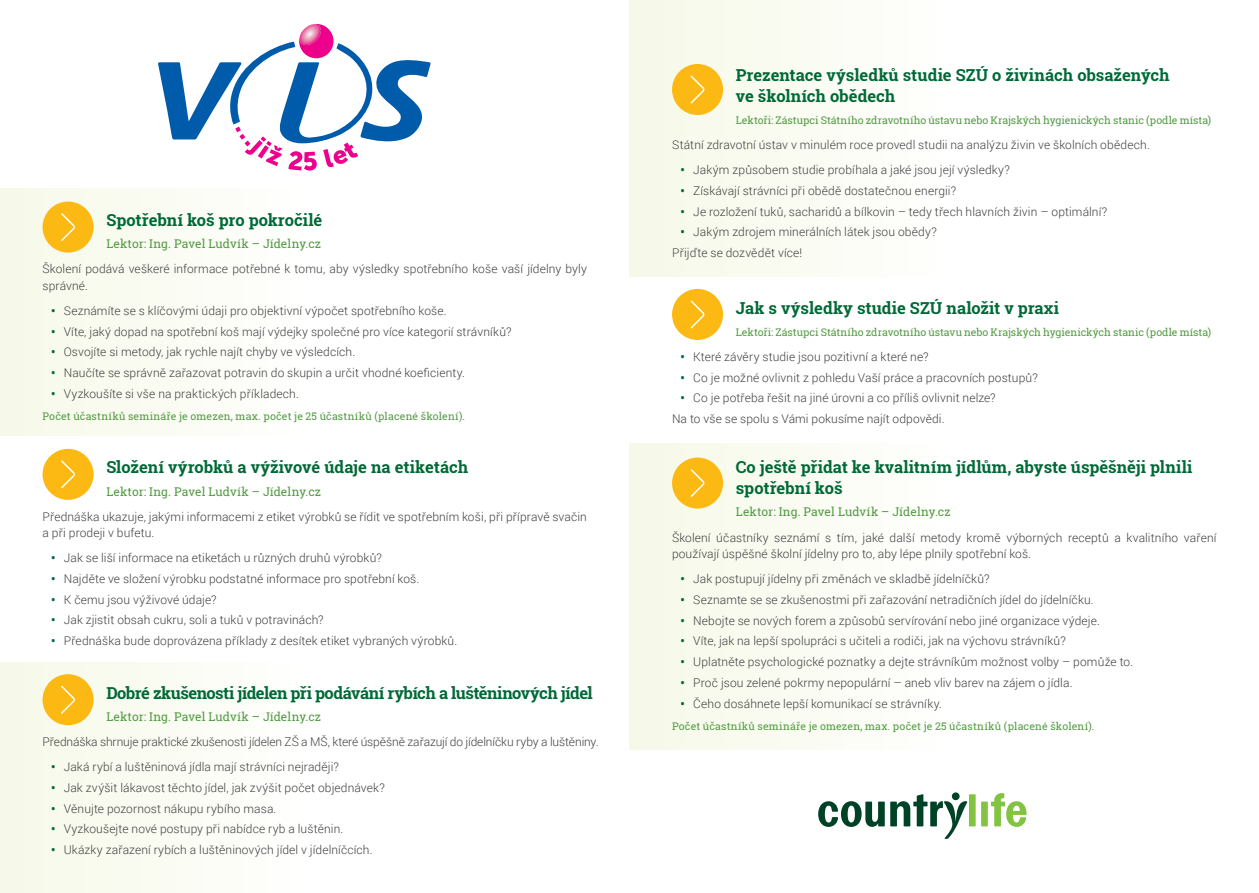
<style>
.page{position:relative;width:1259px;height:893px;background:#fff}
.page>*{position:absolute;margin:0;border:0;box-sizing:border-box;transform-origin:0 0}
.t1{font:700 16.5px/21px "Roboto Slab";letter-spacing:-.005em;color:#006937}
.t2{font:700 16.5px "Roboto Slab";letter-spacing:-.035em;color:#006937}
.t3{font:300 12px/16.5px "Roboto";letter-spacing:.01em;color:#414042}
.t4{font:12px "Roboto Slab";letter-spacing:.005em;color:#509b40}
.t5{font:300 12px "Roboto";letter-spacing:-.01em;color:#414042}
.t6{font:10.5px "Roboto Slab";letter-spacing:.01em;color:#509b40}
.s1{font-weight:700;color:#006937}
</style>
<div class="page">
<div style="left:0;top:189px;width:629px;height:246px;background:linear-gradient(to right,#f8faed,#fff)"></div>
<div style="left:0;top:662px;width:629px;height:231px;background:linear-gradient(to right,#f8faed,#fff)"></div>
<div style="left:43px;top:449px;width:51px;height:51px;background:#fdb913;border-radius:50%"></div>
<svg style="left:61px;top:460px;width:14px;height:28px"></svg>
<svg style="left:158px;top:23px;width:273px;height:148px"></svg>
<img style="left:300px;top:29px;width:21px;height:16px">
<div style="left:629px;top:0;width:630px;height:277px;background:linear-gradient(to right,#f7faec,#fff)"></div>
<div style="left:629px;top:444px;width:630px;height:306px;background:linear-gradient(to right,#f7faec,#fff)"></div>
<div style="left:43px;top:202px;width:51px;height:51px;background:#fdb913;border-radius:50%"></div>
<svg style="left:61px;top:213px;width:14px;height:28px"></svg>
<div style="left:672px;top:64px;width:51px;height:51px;background:#fdb913;border-radius:50%"></div>
<svg style="left:690px;top:76px;width:14px;height:27px"></svg>
<div style="left:672px;top:289px;width:51px;height:51px;background:#fdb913;border-radius:50%"></div>
<svg style="left:690px;top:300px;width:14px;height:28px"></svg>
<div style="left:672px;top:458px;width:51px;height:51px;background:#fdb913;border-radius:50%"></div>
<svg style="left:690px;top:469px;width:14px;height:28px"></svg>
<div style="left:43px;top:674px;width:51px;height:51px;background:#fdb913;border-radius:50%"></div>
<svg style="left:61px;top:686px;width:14px;height:28px"></svg>
<svg style="left:818px;top:801px;width:66px;height:26px"></svg>
<svg style="left:890px;top:793px;width:136px;height:46px"></svg>
<h1 class="t1" style="left:106px;top:209px;width:217px">Spotřební koš pro pokročilé</h1>
<p class="t4" style="left:106px;top:236px;width:216px">Lektor: Ing. Pavel Ludvík – Jídelny.cz</p>
<p class="t3" style="left:43px;top:260px;width:546px">Školení podává veškeré informace potřebné k tomu, aby výsledky spotřebního koše vaší jídelny byly správné.</p>
<p class="t3" style="left:51px;top:302px;width:397px"><span class="s1">•</span> Seznámíte se s klíčovými údaji pro objektivní výpočet spotřebního koše.</p>
<p class="t3" style="left:51px;top:323px;width:462px"><span class="s1">•</span> Víte, jaký dopad na spotřební koš mají výdejky společné pro více kategorií strávníků?</p>
<p class="t3" style="left:51px;top:343px;width:306px"><span class="s1">•</span> Osvojíte si metody, jak rychle najít chyby ve výsledcích.</p>
<p class="t3" style="left:51px;top:364px;width:415px"><span class="s1">•</span> Naučíte se správně zařazovat potravin do skupin a určit vhodné koeficienty.</p>
<p class="t3" style="left:51px;top:385px;width:249px"><span class="s1">•</span> Vyzkoušíte si vše na praktických příkladech.</p>
<p class="t6" style="left:43px;top:409px;width:424px">Počet účastníků semináře je omezen, max. počet je 25 účastníků (placené školení).</p>
<h1 class="t1" style="left:106px;top:457px;width:363px">Složení výrobků a výživové údaje na etiketách</h1>
<p class="t4" style="left:106px;top:483px;width:216px">Lektor: Ing. Pavel Ludvík – Jídelny.cz</p>
<p class="t3" style="left:43px;top:508px;width:546px">Přednáška ukazuje, jakými informacemi z etiket výrobků se řídit ve spotřebním koši, při přípravě svačin a při prodeji v bufetu.</p>
<p class="t3" style="left:51px;top:549px;width:332px"><span class="s1">•</span> Jak se liší informace na etiketách u různých druhů výrobků?</p>
<p class="t3" style="left:51px;top:570px;width:370px"><span class="s1">•</span> Najděte ve složení výrobku podstatné informace pro spotřební koš.</p>
<p class="t3" style="left:51px;top:591px;width:167px"><span class="s1">•</span> K čemu jsou výživové údaje?</p>
<p class="t3" style="left:51px;top:611px;width:274px"><span class="s1">•</span> Jak zjistit obsah cukru, soli a tuků v potravinách?</p>
<p class="t3" style="left:51px;top:632px;width:408px"><span class="s1">•</span> Přednáška bude doprovázena příklady z desítek etiket vybraných výrobků.</p>
<h1 class="t2" style="left:106px;top:681px;width:488px">Dobré zkušenosti jídelen při podávání rybích a luštěninových jídel</h1>
<p class="t4" style="left:106px;top:708px;width:216px">Lektor: Ing. Pavel Ludvík – Jídelny.cz</p>
<p class="t5" style="left:43px;top:733px;width:557px">Přednáška shrnuje praktické zkušenosti jídelen ZŠ a MŠ, které úspěšně zařazují do jídelníčku ryby a luštěniny.</p>
<p class="t3" style="left:51px;top:758px;width:289px"><span class="s1">•</span> Jaká rybí a luštěninová jídla mají strávníci nejraději?</p>
<p class="t3" style="left:51px;top:779px;width:335px"><span class="s1">•</span> Jak zvýšit lákavost těchto jídel, jak zvýšit počet objednávek?</p>
<p class="t3" style="left:51px;top:800px;width:227px"><span class="s1">•</span> Věnujte pozornost nákupu rybího masa.</p>
<p class="t3" style="left:51px;top:820px;width:294px"><span class="s1">•</span> Vyzkoušejte nové postupy při nabídce ryb a luštěnin.</p>
<p class="t3" style="left:51px;top:841px;width:323px"><span class="s1">•</span> Ukázky zařazení rybích a luštěninových jídel v jídelníčcích.</p>
<h1 class="t1" style="left:736px;top:64px;width:435px">Prezentace výsledků studie SZÚ o živinách obsažených ve školních obědech</h1>
<p class="t6" style="left:736px;top:113px;width:477px">Lektoři: Zástupci Státního zdravotního ústavu nebo Krajských hygienických stanic (podle místa)</p>
<p class="t3" style="left:672px;top:136px;width:479px">Státní zdravotní ústav v minulém roce provedl studii na analýzu živin ve školních obědech.</p>
<p class="t3" style="left:680px;top:161px;width:331px"><span class="s1">•</span> Jakým způsobem studie probíhala a jaké jsou její výsledky?</p>
<p class="t3" style="left:680px;top:182px;width:277px"><span class="s1">•</span> Získávají strávníci při obědě dostatečnou energii?</p>
<p class="t3" style="left:680px;top:203px;width:428px"><span class="s1">•</span> Je rozložení tuků, sacharidů a bílkovin – tedy třech hlavních živin – optimální?</p>
<p class="t3" style="left:672px;top:221px;width:266px;line-height:20.7px;text-indent:9px"><span class="s1">•</span> Jakým zdrojem minerálních látek jsou obědy?<br>Přijďte se dozvědět více!</p>
<h1 class="t1" style="left:736px;top:297px;width:325px">Jak s výsledky studie SZÚ naložit v praxi</h1>
<p class="t6" style="left:736px;top:325px;width:477px">Lektoři: Zástupci Státního zdravotního ústavu nebo Krajských hygienických stanic (podle místa)</p>
<p class="t3" style="left:680px;top:348px;width:249px"><span class="s1">•</span> Které závěry studie jsou pozitivní a které ne?</p>
<p class="t3" style="left:680px;top:369px;width:359px"><span class="s1">•</span> Co je možné ovlivnit z pohledu Vaší práce a pracovních postupů?</p>
<p class="t3" style="left:672px;top:387px;width:325px;line-height:20.7px;text-indent:9px"><span class="s1">•</span> Co je potřeba řešit na jiné úrovni a co příliš ovlivnit nelze?<br>Na to vše se spolu s Vámi pokusíme najít odpovědi.</p>
<h1 class="t1" style="left:736px;top:457px;width:458px">Co ještě přidat ke kvalitním jídlům, abyste úspěšněji plnili spotřební koš</h1>
<p class="t4" style="left:736px;top:504px;width:216px">Lektor: Ing. Pavel Ludvík – Jídelny.cz</p>
<p class="t3" style="left:672px;top:529px;width:546px">Školení účastníky seznámí s tím, jaké další metody kromě výborných receptů a kvalitního vaření používají úspěšné školní jídelny pro to, aby lépe plnily spotřební koš.</p>
<p class="t3" style="left:680px;top:570px;width:311px"><span class="s1">•</span> Jak postupují jídelny při změnách ve skladbě jídelníčků?</p>
<p class="t3" style="left:680px;top:591px;width:415px"><span class="s1">•</span> Seznamte se se zkušenostmi při zařazování netradičních jídel do jídelníčku.</p>
<p class="t3" style="left:680px;top:612px;width:421px"><span class="s1">•</span> Nebojte se nových forem a způsobů servírování nebo jiné organizace výdeje.</p>
<p class="t3" style="left:680px;top:632px;width:387px"><span class="s1">•</span> Víte, jak na lepší spolupráci s učiteli a rodiči, jak na výchovu strávníků?</p>
<p class="t3" style="left:680px;top:653px;width:454px"><span class="s1">•</span> Uplatněte psychologické poznatky a dejte strávníkům možnost volby – pomůže to.</p>
<p class="t3" style="left:680px;top:674px;width:393px"><span class="s1">•</span> Proč jsou zelené pokrmy nepopulární – aneb vliv barev na zájem o jídla.</p>
<p class="t3" style="left:680px;top:695px;width:263px"><span class="s1">•</span> Čeho dosáhnete lepší komunikací se strávníky.</p>
<p class="t6" style="left:672px;top:719px;width:424px">Počet účastníků semináře je omezen, max. počet je 25 účastníků (placené školení).</p>
</div>
